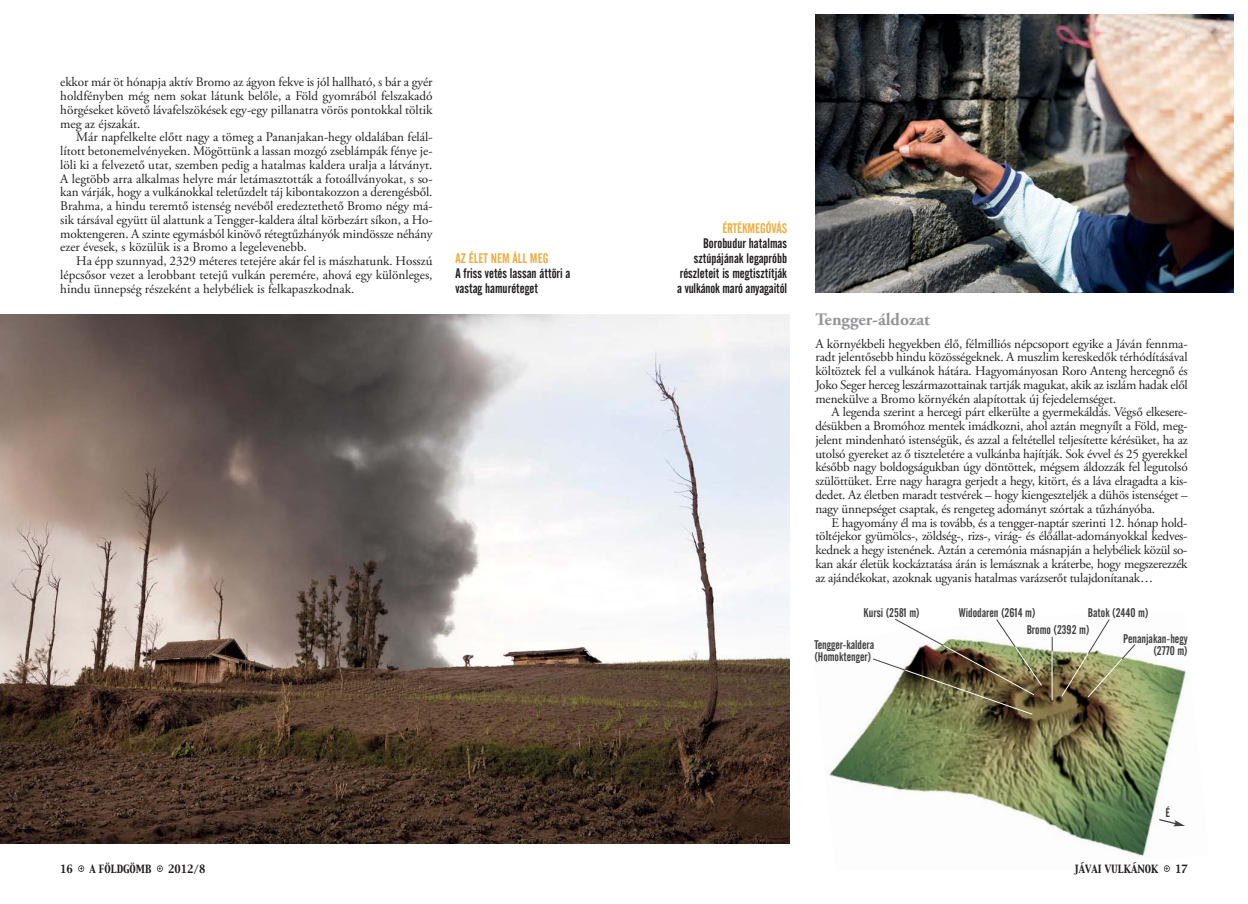
<style>
.page{position:relative;width:1248px;height:904px;background:#fff}
.page>*{position:absolute;margin:0;border:0;box-sizing:border-box;transform-origin:0 0}
.t1{font:700 17.5px "Adobe Garamond Pro";color:#939598}
.t2{font:13.75px/15px "Alternate Gothic 2 HU Normal";color:#231f20}
.t3{font:13.75px "Alternate Gothic 2 HU Normal";letter-spacing:-.01em;color:#efac41}
.t4{font:13.12px/13.8px "Adobe Garamond Pro";letter-spacing:-.01em;color:#231f20;text-align:justify}
.t5{font:12.5px/25.9px "Alternate Gothic 2 HU Normal";color:#404041}
.t6{font:10px "Capitals";color:#231f20;scale:.95 1}
</style>
<div class="page">
<img style="left:829px;top:636px;width:362px;height:233px">
<svg style="left:1163px;top:865px;width:6px;height:7px"></svg>
<svg style="left:157px;top:865px;width:6px;height:7px"></svg>
<svg style="left:78px;top:865px;width:6px;height:7px"></svg>
<img style="left:0;top:314px;width:789px;height:529px">
<img style="left:815px;top:15px;width:418px;height:278px">
<hr style="left:1051px;top:651px;width:1px;height:49px;background:#fff">
<svg style="left:1060px;top:619px;width:75px;height:78px"></svg>
<svg style="left:1051px;top:637px;width:1px;height:13px"></svg>
<img style="left:872px;top:618px;width:170px;height:97px">
<svg style="left:1157px;top:818px;width:27px;height:8px"></svg>
<p class="t4" style="left:60px;top:76px;width:374px">ekkor már öt hónapja aktív Bromo az ágyon fekve is jól hallható, s bár a gyér holdfényben még nem sokat látunk belőle, a Föld gyomrából felszakadó hörgéseket követő lávafelszökések egy-egy pillanatra vörös pontokkal töltik meg az éjszakát.</p>
<p class="t4" style="left:60px;top:131px;width:374px;text-indent:16px">Már napfelkelte előtt nagy a tömeg a Pananjakan-hegy oldalában felál&shy;lított betonemelvényeken. Mögöttünk a lassan mozgó zseblámpák fénye je&shy;löli ki a felvezető utat, szemben pedig a hatalmas kaldera uralja a látványt.<br>A legtöbb arra alkalmas helyre már letámasztották a fotoállványokat, s so&shy;kan várják, hogy a vulkánokkal teletűzdelt táj kibontakozzon a derengésből.<br>Brahma, a hindu teremtő istenség nevéből eredeztethető Bromo négy má&shy;sik társával együtt ül alattunk a Tengger-kaldera által körbezárt síkon, a Ho&shy;moktengeren. A szinte egymásból kinövő rétegtűzhányók mindössze néhány ezer évesek, s közülük is a Bromo a legelevenebb.</p>
<p class="t4" style="left:60px;top:255px;width:374px;text-indent:16px">Ha épp szunnyad, 2329 méteres tetejére akár fel is mászhatunk. Hosszú lépcsősor vezet a lerobbant tetejű vulkán peremére, ahová egy különleges, hindu ünnepség részeként a helybéliek is felkapaszkodnak.</p>
<p class="t3" style="left:455px;top:253px;width:95px">AZ ÉLET NEM ÁLL MEG</p>
<p class="t2" style="left:455px;top:266px;width:117px">A friss vetés lassan áttöri a vastag hamuréteget</p>
<p class="t3" style="left:722px;top:223px;width:66px">ÉRTÉKMEGÓVÁS</p>
<p class="t2" style="left:677px;top:236px;width:111px;text-align:right">Borobudur hatalmas sztúpájának legapróbb részleteit is megtisztítják a vulkánok maró anyagaitól</p>
<h1 class="t1" style="left:815px;top:312px;width:116px">Tengger-áldozat</h1>
<p class="t4" style="left:815px;top:338px;width:374px">A környékbeli hegyekben élő, félmilliós népcsoport egyike a Jáván fennma&shy;radt jelentősebb hindu közösségeknek. A muszlim kereskedők térhódításával költöztek fel a vulkánok hátára. Hagyományosan Roro Anteng hercegnő és Joko Seger herceg leszármazottainak tartják magukat, akik az iszlám hadak elől menekülve a Bromo környékén alapítottak új fejedelemséget.</p>
<p class="t4" style="left:815px;top:406px;width:374px;text-indent:16px">A legenda szerint a hercegi párt elkerülte a gyermekáldás. Végső elkesere&shy;désükben a Bromóhoz mentek imádkozni, ahol aztán megnyílt a Föld, meg&shy;jelent mindenható istenségük, és azzal a feltétellel teljesítette kérésüket, ha az utolsó gyereket az ő tiszteletére a vulkánba hajítják. Sok évvel és 25 gyerekkel később nagy boldogságukban úgy döntöttek, mégsem áldozzák fel legutolsó szülöttüket. Erre nagy haragra gerjedt a hegy, kitört, és a láva elragadta a kis&shy;dedet. Az életben maradt testvérek – hogy kiengeszteljék a dühös istenséget – nagy ünnepséget csaptak, és rengeteg adományt szórtak a tűzhányóba.</p>
<p class="t4" style="left:815px;top:516px;width:373px;text-indent:16px">E hagyomány él ma is tovább, és a tengger-naptár szerinti 12. hónap hold&shy;töltéjekor gyümölcs-, zöldség-, rizs-, virág- és élőállat-adományokkal kedves&shy;kednek a hegy istenének. Aztán a ceremónia másnapján a helybéliek közül so&shy;kan akár életük kockáztatása árán is lemásznak a kráterbe, hogy megszerezzék az ajándékokat, azoknak ugyanis hatalmas varázserőt tulajdonítanak…</p>
<p class="t5" style="left:863px;top:600px;width:58px">Kursi (2581 m)</p>
<p class="t5" style="left:958px;top:600px;width:78px">Widodaren (2614 m)</p>
<p class="t5" style="left:1122px;top:600px;width:66px;text-indent:-35px">Batok (2440 m)<br>Penanjakan-hegy</p>
<p class="t5" style="left:1153px;top:638px;width:36px">(2770 m)</p>
<p class="t5" style="left:1026px;top:617px;width:64px">Bromo (2392 m)</p>
<p class="t5" style="left:814px;top:639px;width:61px;line-height:12.5px">Tengger-kaldera (Homoktenger)</p>
<p class="t5" style="left:1165px;top:801px;width:6px">É</p>
<p class="t6" style="left:60px;top:863px;width:15px">16</p>
<p class="t6" style="left:89px;top:863px;width:67px">A FÖLDGÖMB</p>
<p class="t6" style="left:168px;top:863px;width:41px">2012/8</p>
<p class="t6" style="left:1073px;top:863px;width:90px">JÁVAI VULKÁNOK</p>
<p class="t6" style="left:1174px;top:863px;width:15px">17</p>
</div>
